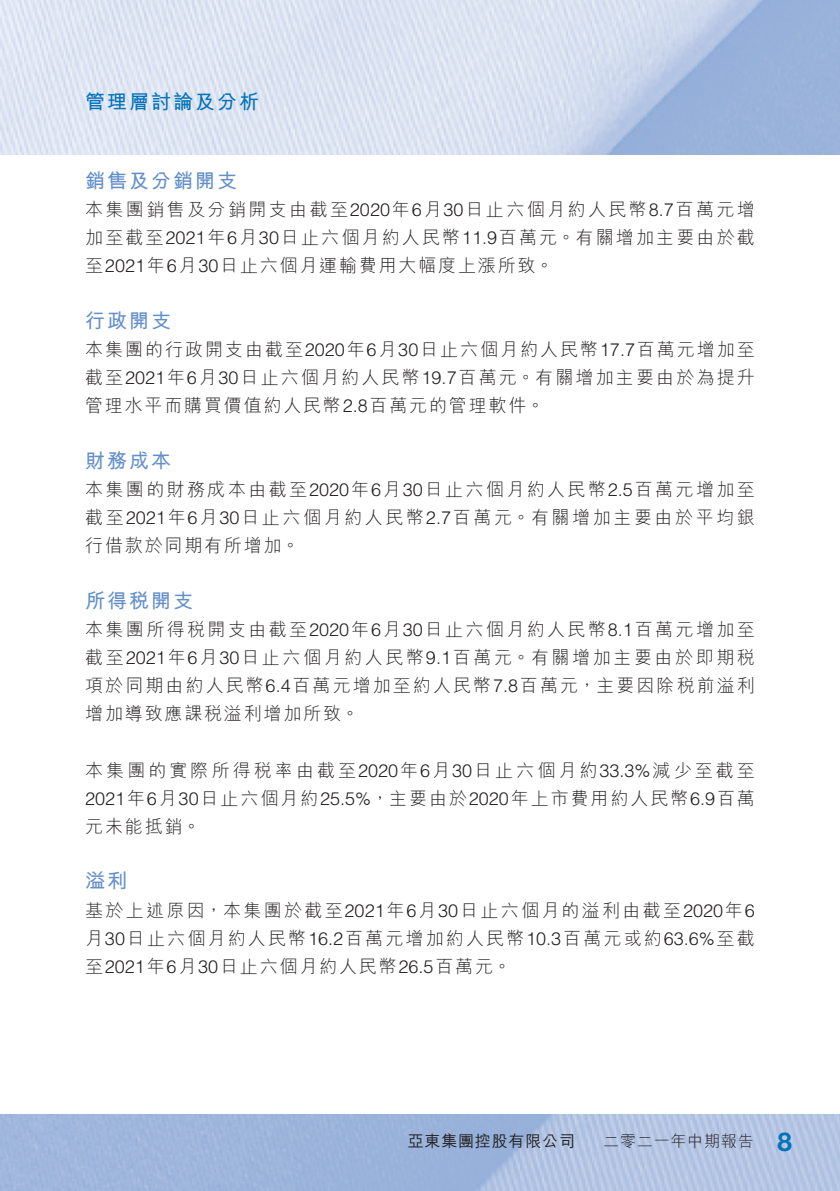
<style>
.page{position:relative;width:840px;height:1191px;background:#fff}
.page>*{position:absolute;margin:0;border:0;box-sizing:border-box;transform-origin:0 0}
.t1{font:700 26px "Helvetica Neue LT Std";color:#0473b9}
.t2{font:700 20px "M Hei HK";letter-spacing:.1em;color:#6490c9}
.t3{font:700 20px "M Hei HK";letter-spacing:.1em;color:#0473b9}
.t4{font:300 18px/28px "M Hei HK";letter-spacing:.12em;color:#231f20;text-align:justify}
.t5{font:500 16px "M Hei HK";letter-spacing:.05em;color:#231f20}
.t6{font:300 16px "M Hei HK";letter-spacing:.05em;color:#231f20}
.s1{font-family:"Helvetica LT Std"}
</style>
<div class="page">
<img style="left:0;top:0;width:839px;height:1191px">
<div style="left:0;top:155px;width:839px;height:958px;background:#fff"></div>
<p class="t3" style="left:85px;top:87px;width:175px">管理層討論及分析</p>
<p class="t2" style="left:85px;top:166px;width:153px">銷售及分銷開支</p>
<p class="t4" style="left:85px;top:195px;width:671px">本集團銷售及分銷開支由截至<span class="s1">2020</span>年<span class="s1">6</span>月<span class="s1">30</span>日止六個月約人民幣<span class="s1">8.7</span>百萬元增加至截至<span class="s1">2021</span>年<span class="s1">6</span>月<span class="s1">30</span>日止六個月約人民幣<span class="s1">11.9</span>百萬元。有關增加主要由於截至<span class="s1">2021</span>年<span class="s1">6</span>月<span class="s1">30</span>日止六個月運輸費用大幅度上漲所致。</p>
<p class="t2" style="left:85px;top:306px;width:87px">行政開支</p>
<p class="t4" style="left:85px;top:335px;width:671px">本集團的行政開支由截至<span class="s1">2020</span>年<span class="s1">6</span>月<span class="s1">30</span>日止六個月約人民幣<span class="s1">17.7</span>百萬元增加至截至<span class="s1">2021</span>年<span class="s1">6</span>月<span class="s1">30</span>日止六個月約人民幣<span class="s1">19.7</span>百萬元。有關增加主要由於為提升管理水平而購買價值約人民幣<span class="s1">2.8</span>百萬元的管理軟件。</p>
<p class="t2" style="left:85px;top:446px;width:87px">財務成本</p>
<p class="t4" style="left:85px;top:475px;width:671px">本集團的財務成本由截至<span class="s1">2020</span>年<span class="s1">6</span>月<span class="s1">30</span>日止六個月約人民幣<span class="s1">2.5</span>百萬元增加至截至<span class="s1">2021</span>年<span class="s1">6</span>月<span class="s1">30</span>日止六個月約人民幣<span class="s1">2.7</span>百萬元。有關增加主要由於平均銀行借款於同期有所增加。</p>
<p class="t2" style="left:85px;top:586px;width:109px">所得稅開支</p>
<p class="t4" style="left:85px;top:615px;width:671px">本集團所得稅開支由截至<span class="s1">2020</span>年<span class="s1">6</span>月<span class="s1">30</span>日止六個月約人民幣<span class="s1">8.1</span>百萬元增加至截至<span class="s1">2021</span>年<span class="s1">6</span>月<span class="s1">30</span>日止六個月約人民幣<span class="s1">9.1</span>百萬元。有關增加主要由於即期稅項於同期由約人民幣<span class="s1">6.4</span>百萬元增加至約人民幣<span class="s1">7.8</span>百萬元，主要因除稅前溢利增加導致應課稅溢利增加所致。</p>
<p class="t4" style="left:85px;top:755px;width:671px">本集團的實際所得稅率由截至<span class="s1">2020</span>年<span class="s1">6</span>月<span class="s1">30</span>日止六個月約<span class="s1">33.3%</span>減少至截至<span class="s1">2021</span>年<span class="s1">6</span>月<span class="s1">30</span>日止六個月約<span class="s1">25.5%</span>，主要由於<span class="s1">2020</span>年上市費用約人民幣<span class="s1">6.9</span>百萬元未能抵銷。</p>
<p class="t2" style="left:85px;top:866px;width:43px">溢利</p>
<p class="t4" style="left:85px;top:895px;width:670px">基於上述原因，本集團於截至<span class="s1">2021</span>年<span class="s1">6</span>月<span class="s1">30</span>日止六個月的溢利由截至<span class="s1">2020</span>年<span class="s1">6</span>月<span class="s1">30</span>日止六個月約人民幣<span class="s1">16.2</span>百萬元增加約人民幣<span class="s1">10.3</span>百萬元或約<span class="s1">63.6%</span>至截至<span class="s1">2021</span>年<span class="s1">6</span>月<span class="s1">30</span>日止六個月約人民幣<span class="s1">26.5</span>百萬元。</p>
<p class="t5" style="left:407px;top:1129px;width:169px">亞東集團控股有限公司</p>
<p class="t6" style="left:603px;top:1133px;width:152px">二零二一年中期報告</p>
<h1 class="t1" style="left:777px;top:1125px;width:16px">8</h1>
</div>
